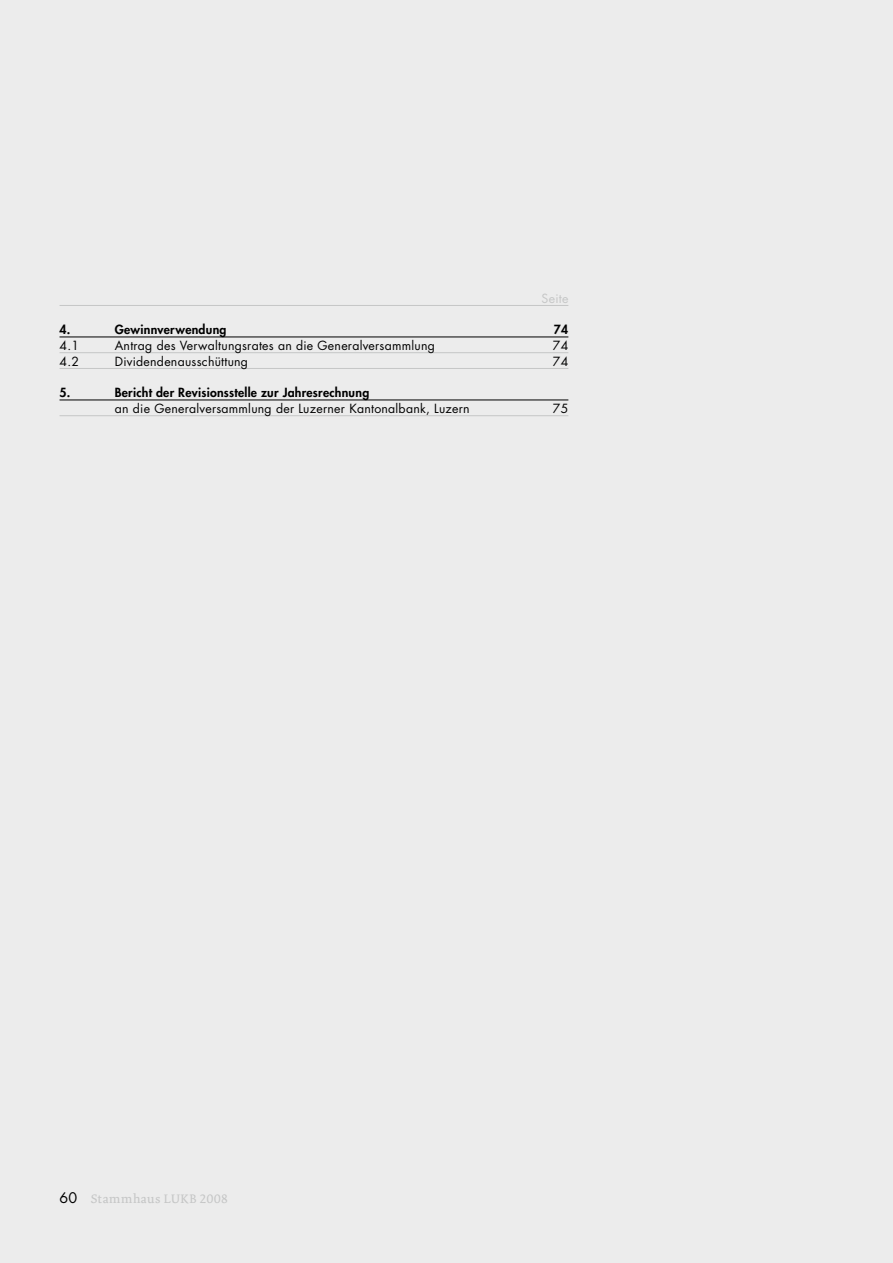
<style>
.page{position:relative;width:893px;height:1263px;background:#ececec}
.page>*{position:absolute;margin:0;border:0;box-sizing:border-box;transform-origin:0 0}
.t1{font:13.5px "Dolly LF";letter-spacing:.04em;color:#c5c6c6}
.t2{font:12.3px "Futura";letter-spacing:.02em;color:#000}
.t3{font:800 12.3px "Futura";letter-spacing:.02em;color:#000}
.t4{font:12.3px "Futura";letter-spacing:.02em;color:#c5c6c6}
.s1{font-family:"Futura";font-size:14.25px;color:#000}
</style>
<div class="page">
<hr style="left:60px;top:305px;width:508px;height:1px;background:#c5c6c6">
<hr style="left:60px;top:337px;width:508px;height:1px;background:#000">
<hr style="left:60px;top:352px;width:508px;height:1px;background:#c5c6c6">
<hr style="left:60px;top:368px;width:508px;height:1px;background:#c5c6c6">
<hr style="left:60px;top:400px;width:508px;height:1px;background:#000">
<hr style="left:60px;top:415px;width:508px;height:1px;background:#c5c6c6">
<p class="t4" style="left:542px;top:291px;width:28px">Seite</p>
<p class="t3" style="left:60px;top:322px;width:12px">4.</p>
<p class="t3" style="left:115px;top:322px;width:113px">Gewinnverwendung</p>
<p class="t3" style="left:554px;top:322px;width:16px">74</p>
<p class="t2" style="left:60px;top:338px;width:21px">4.1</p>
<p class="t2" style="left:115px;top:338px;width:322px">Antrag des Verwaltungsrates an die Generalversammlung</p>
<p class="t2" style="left:553px;top:338px;width:17px">74</p>
<p class="t2" style="left:60px;top:354px;width:21px">4.2</p>
<p class="t2" style="left:115px;top:354px;width:135px">Dividendenausschüttung</p>
<p class="t2" style="left:553px;top:354px;width:17px">74</p>
<p class="t3" style="left:60px;top:385px;width:12px">5.</p>
<p class="t3" style="left:115px;top:385px;width:256px">Bericht der Revisionsstelle zur Jahresrechnung</p>
<p class="t2" style="left:115px;top:401px;width:356px">an die Generalversammlung der Luzerner Kantonalbank, Luzern</p>
<p class="t2" style="left:553px;top:401px;width:17px">75</p>
<p class="t1" style="left:60px;top:1193px;width:170px"><span class="s1">60</span> Stammhaus LUKB 2008</p>
</div>
